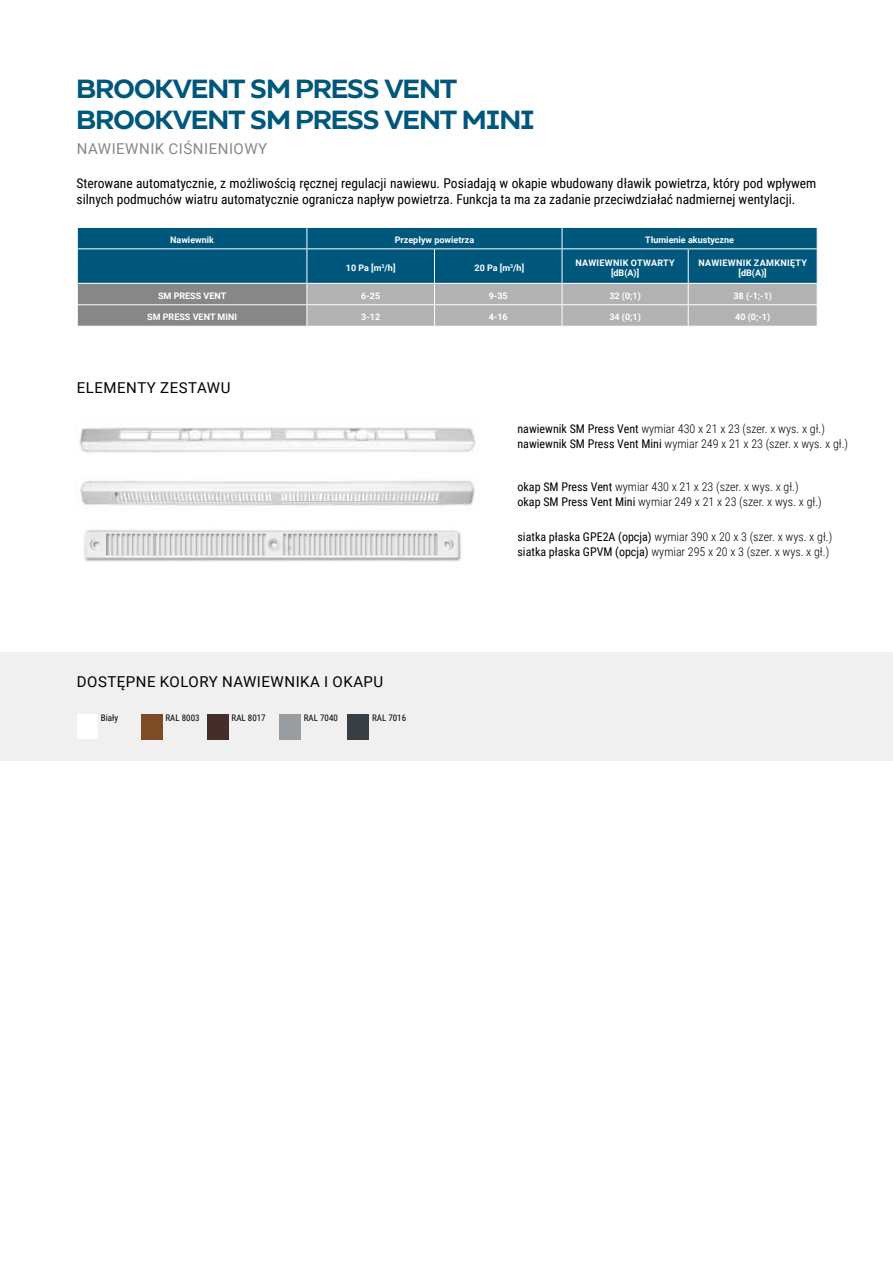
<style>
.page{position:relative;width:893px;height:1263px;background:#fff}
.page>*{position:absolute;margin:0;border:0;box-sizing:border-box;transform-origin:0 0}
.t1{font:700 27px "Bilbao";letter-spacing:-.025em;color:#00577c}
.t2{font:15px "Roboto";letter-spacing:.035em;color:#000}
.t3{font:15px "Roboto";letter-spacing:.035em;color:#878787}
.t4{font:13.5px/16.2px "Roboto Condensed";color:#000}
.t5{font:300 12px/15px "Roboto Condensed";color:#000}
.t6{font:700 9px "Roboto";color:#fff}
.t7{font:700 9px/10.5px "Roboto";letter-spacing:.035em;color:#fff;text-align:center}
.t8{font:9px "Roboto Condensed";color:#000}
.s1{font-weight:400}
</style>
<div class="page">
<div style="left:0;top:652px;width:893px;height:109px;background:#f0f0f0"></div>
<div style="left:77px;top:714px;width:20px;height:25px;background:#fff"></div>
<div style="left:207px;top:714px;width:21px;height:26px;background:#442e29"></div>
<div style="left:141px;top:714px;width:21px;height:26px;background:#7d4b26"></div>
<div style="left:279px;top:714px;width:22px;height:26px;background:#979da0"></div>
<div style="left:348px;top:714px;width:21px;height:26px;background:#393e42"></div>
<svg style="left:77px;top:227px;width:741px;height:99px;background:#507f93"></svg>
<img style="left:84px;top:530px;width:377px;height:32px">
<img style="left:79px;top:427px;width:396px;height:26px">
<img style="left:80px;top:480px;width:395px;height:26px">
<h1 class="t1" style="left:77px;top:69px;width:382px">BROOKVENT SM PRESS VENT</h1>
<h1 class="t1" style="left:77px;top:101px;width:460px">BROOKVENT SM PRESS VENT MINI</h1>
<p class="t3" style="left:77px;top:138px;width:192px">NAWIEWNIK CIŚNIENIOWY</p>
<p class="t4" style="left:77px;top:175px;width:741px">Sterowane automatycznie, z możliwością ręcznej regulacji nawiewu. Posiadają w okapie wbudowany dławik powietrza, który pod wpływem silnych podmuchów wiatru automatycznie ogranicza napływ powietrza. Funkcja ta ma za zadanie przeciwdziałać nadmiernej wentylacji.</p>
<p class="t6" style="left:170px;top:233px;width:45px">Nawiewnik</p>
<p class="t6" style="left:395px;top:233px;width:81px">Przepływ powietrza</p>
<p class="t6" style="left:645px;top:233px;width:90px">Tłumienie akustyczne</p>
<p class="t6" style="left:346px;top:261px;width:51px">10 Pa [m<sup>3</sup>/h]</p>
<p class="t6" style="left:475px;top:261px;width:51px">20 Pa [m<sup>3</sup>/h]</p>
<p class="t7" style="left:575px;top:257px;width:101px">NAWIEWNIK OTWARTY [dB(A)]</p>
<p class="t7" style="left:698px;top:257px;width:110px">NAWIEWNIK ZAMKNIĘTY [dB(A)]</p>
<p class="t6" style="left:158px;top:289px;width:70px">SM PRESS VENT</p>
<p class="t6" style="left:361px;top:289px;width:20px">6-25</p>
<p class="t6" style="left:489px;top:289px;width:20px">9-35</p>
<p class="t6" style="left:609px;top:289px;width:33px">32 (0;1)</p>
<p class="t6" style="left:733px;top:289px;width:40px">38 (-1;-1)</p>
<p class="t6" style="left:147px;top:311px;width:91px">SM PRESS VENT MINI</p>
<p class="t6" style="left:361px;top:311px;width:20px">3-12</p>
<p class="t6" style="left:489px;top:311px;width:20px">4-16</p>
<p class="t6" style="left:609px;top:311px;width:33px">34 (0;1)</p>
<p class="t6" style="left:735px;top:311px;width:37px">40 (0;-1)</p>
<p class="t2" style="left:77px;top:377px;width:155px">ELEMENTY ZESTAWU</p>
<p class="t2" style="left:77px;top:671px;width:308px">DOSTĘPNE KOLORY NAWIEWNIKA I OKAPU</p>
<p class="t8" style="left:372px;top:711px;width:36px">RAL 7016</p>
<p class="t8" style="left:101px;top:711px;width:19px">Biały</p>
<p class="t8" style="left:165px;top:711px;width:36px">RAL 8003</p>
<p class="t8" style="left:232px;top:711px;width:36px">RAL 8017</p>
<p class="t8" style="left:304px;top:711px;width:36px">RAL 7040</p>
<p class="t5" style="left:517px;top:421px;width:332px"><span class="s1">nawiewnik SM Press Vent</span> wymiar 430 x 21 x 23 (szer. x wys. x gł.) <span class="s1">nawiewnik SM Press Vent Mini</span> wymiar 249 x 21 x 23 (szer. x wys. x gł.)</p>
<p class="t5" style="left:517px;top:478px;width:306px"><span class="s1">okap SM Press Vent</span> wymiar 430 x 21 x 23 (szer. x wys. x gł.) <span class="s1">okap SM Press Vent Mini</span> wymiar 249 x 21 x 23 (szer. x wys. x gł.)</p>
<p class="t5" style="left:517px;top:529px;width:316px"><span class="s1">siatka płaska GPE2A (opcja)</span> wymiar 390 x 20 x 3 (szer. x wys. x gł.) <span class="s1">siatka płaska GPVM (opcja)</span> wymiar 295 x 20 x 3 (szer. x wys. x gł.)</p>
</div>
